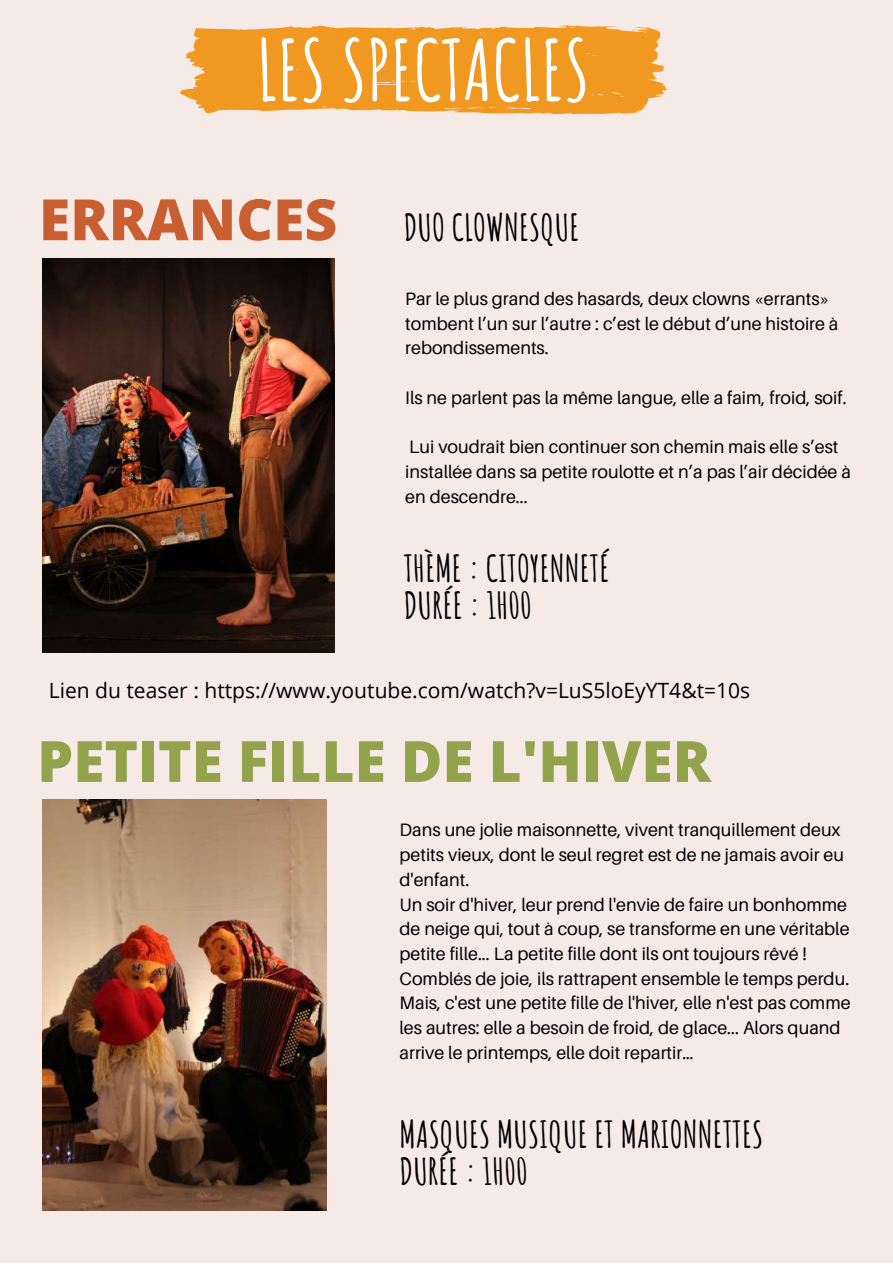
<style>
.page{position:relative;width:893px;height:1264px;background:#fff}
.page>*{position:absolute;margin:0;border:0;box-sizing:border-box;transform-origin:0 0}
.t1{font:700 82.95px "Amatic SC";color:#fff}
.t2{font:800 57px "Open Sans";color:#93a34c}
.t3{font:700 36.45px/37px "Amatic SC";color:#000}
.t4{font:21px "Open Sans";color:#000}
.t5{font:18px/24.8px "Aileron";color:#000}
.s1{font-family:"Open Sans";font-weight:800;font-size:57px;color:#c95f30}
</style>
<div class="page">
<div style="left:0;top:0;width:892px;height:1262px;background:#f6eae7"></div>
<svg style="left:180px;top:25px;width:486px;height:90px;background:#f1a137"></svg>
<img style="left:42px;top:258px;width:292px;height:394px">
<img style="left:42px;top:799px;width:284px;height:411px">
<h1 class="t1" style="left:256px;top:17px;width:334px">LES SPECTACLES</h1>
<h3 class="t3" style="left:39px;top:209px;width:542px"><span class="s1">ERRANCES</span> DUO CLOWNESQUE</h3>
<p class="t5" style="left:405px;top:286px;width:434px">Par le plus grand des hasards, deux clowns «errants» tombent l’un sur l’autre : c’est le début d’une histoire à rebondissements.</p>
<p class="t5" style="left:405px;top:385px;width:443px">Ils ne parlent pas la même langue, elle a faim, froid, soif.</p>
<p class="t5" style="left:405px;top:434px;width:447px">Lui voudrait bien continuer son chemin mais elle s’est installée dans sa petite roulotte et n’a pas l’air décidée à en descendre...</p>
<h3 class="t3" style="left:404px;top:549px;width:207px">THÈME : CITOYENNETÉ<br>DURÉE : 1H00</h3>
<p class="t4" style="left:49px;top:675px;width:703px">Lien du teaser : https://www.youtube.com/watch?v=LuS5loEyYT4&amp;t=10s</p>
<h2 class="t2" style="left:37px;top:721px;width:675px">PETITE FILLE DE L'HIVER</h2>
<p class="t5" style="left:399px;top:817px;width:452px">Dans une jolie maisonnette, vivent tranquillement deux petits vieux, dont le seul regret est de ne jamais avoir eu d'enfant.<br>Un soir d'hiver, leur prend l'envie de faire un bonhomme de neige qui, tout à coup, se transforme en une véritable petite fille... La petite fille dont ils ont toujours rêvé !<br>Comblés de joie, ils rattrapent ensemble le temps perdu.<br>Mais, c'est une petite fille de l'hiver, elle n'est pas comme les autres: elle a besoin de froid, de glace... Alors quand arrive le printemps, elle doit repartir…</p>
<h3 class="t3" style="left:399px;top:1115px;width:365px">MASQUES MUSIQUE ET MARIONNETTES<br>DURÉE : 1H00</h3>
</div>
